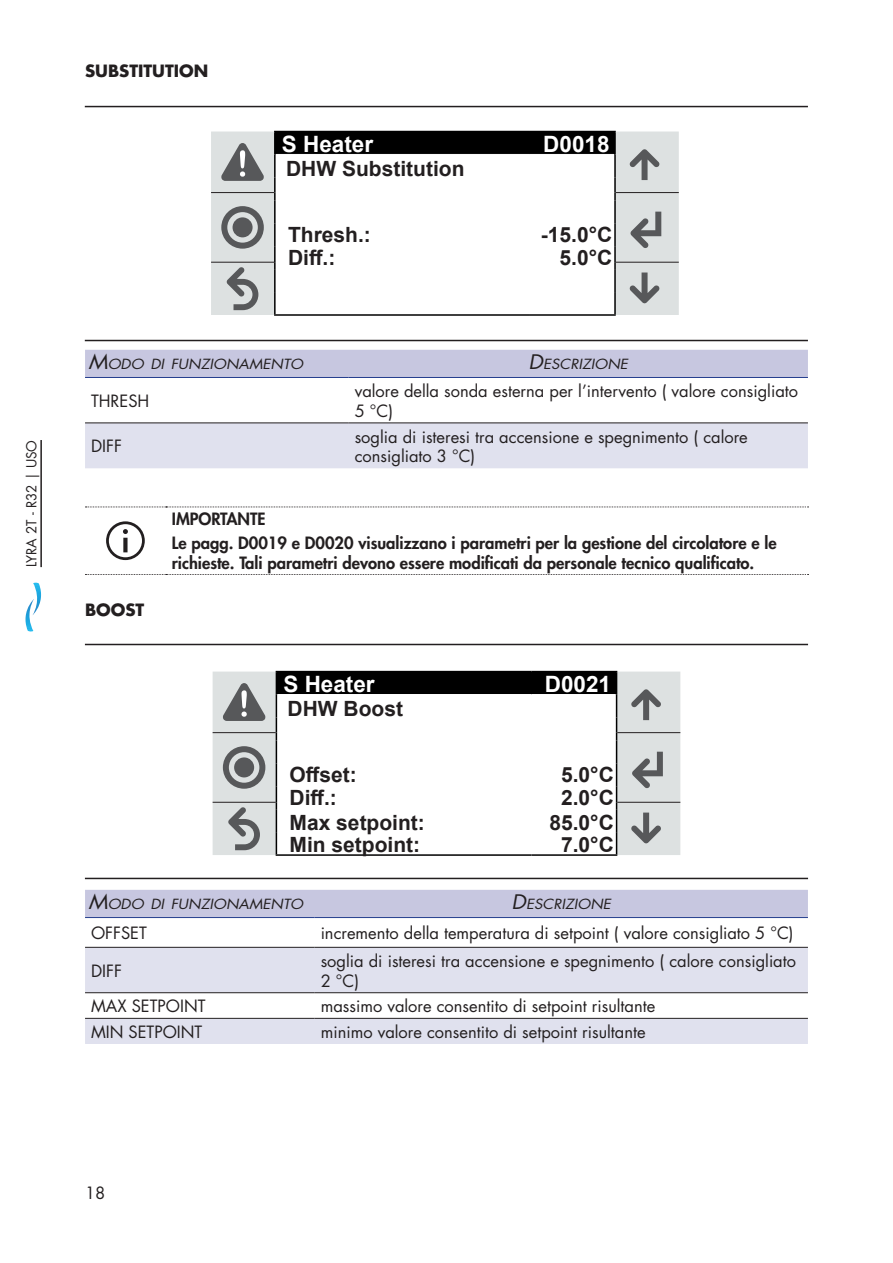
<style>
.page{position:relative;width:893px;height:1263px;background:#fff}
.page>*{position:absolute;margin:0;border:0;box-sizing:border-box;transform-origin:0 0}
.t1{font:700 22.5px "Arial";color:#fff}
.t2{font:700 21px "Arial";color:#231f20}
.t3{font:16.5px/19.8px "Futura Std";color:#231f20}
.t4{font:800 16.5px/23.9px "Futura Std";color:#231f20}
.t5{font:700 16.5px "Futura Std";color:#231f20}
.t6{font:italic 13.65px "Futura Std";color:#231f20;scale:1.1 1}
.t7{font:13.5px "Futura Std";color:#231f20}
.s1{font-size:19.5px}
</style>
<div class="page">
<hr style="left:40px;top:440px;width:2px;height:127px;background:#231f20">
<hr style="left:85px;top:106px;width:723px;height:1px;background:#231f20">
<hr style="left:85px;top:340px;width:723px;height:1px;background:#231f20">
<hr style="left:85px;top:644px;width:723px;height:1px;background:#231f20">
<hr style="left:85px;top:878px;width:723px;height:1px;background:#231f20">
<div style="left:85px;top:350px;width:723px;height:27px;background:#c7c7e0"></div>
<div style="left:85px;top:424px;width:723px;height:44px;background:#e0e1ee"></div>
<hr style="left:85px;top:377px;width:264px;height:1px;background:#253f8e">
<hr style="left:349px;top:377px;width:459px;height:1px;background:#253f8e">
<hr style="left:85px;top:423px;width:264px;height:1px;background:#231f20">
<hr style="left:349px;top:423px;width:459px;height:1px;background:#231f20">
<svg style="left:85px;top:507px;width:723px;height:1px"></svg>
<svg style="left:85px;top:574px;width:723px;height:1px"></svg>
<svg style="left:106px;top:521px;width:39px;height:39px"></svg>
<svg style="left:211px;top:131px;width:468px;height:184px"></svg>
<div style="left:276px;top:132px;width:338px;height:22px;background:#000"></div>
<hr style="left:616px;top:192px;width:63px;height:1px;background:#231f20">
<hr style="left:616px;top:262px;width:63px;height:1px;background:#231f20">
<hr style="left:211px;top:192px;width:63px;height:1px;background:#231f20">
<hr style="left:211px;top:262px;width:63px;height:1px;background:#231f20">
<hr style="left:276px;top:154px;width:254px;height:1px;background:#fff">
<hr style="left:530px;top:154px;width:84px;height:1px;background:#fff">
<hr style="left:274px;top:154px;width:2px;height:23px;background:#000">
<hr style="left:614px;top:154px;width:2px;height:23px;background:#000">
<svg style="left:274px;top:177px;width:2px;height:23px"></svg>
<svg style="left:614px;top:177px;width:2px;height:23px"></svg>
<hr style="left:274px;top:200px;width:2px;height:23px;background:#000">
<hr style="left:614px;top:200px;width:2px;height:23px;background:#000">
<hr style="left:274px;top:223px;width:2px;height:23px;background:#000">
<hr style="left:614px;top:223px;width:2px;height:23px;background:#000">
<svg style="left:274px;top:246px;width:2px;height:23px"></svg>
<svg style="left:614px;top:246px;width:2px;height:23px"></svg>
<hr style="left:274px;top:269px;width:2px;height:23px;background:#000">
<hr style="left:614px;top:269px;width:2px;height:23px;background:#000">
<hr style="left:274px;top:292px;width:2px;height:22px;background:#000">
<hr style="left:614px;top:292px;width:2px;height:22px;background:#000">
<hr style="left:274px;top:314px;width:256px;height:2px;background:#000">
<hr style="left:530px;top:314px;width:86px;height:2px;background:#000">
<hr style="left:274px;top:131px;width:256px;height:1px;background:#000">
<hr style="left:274px;top:132px;width:2px;height:22px;background:#000">
<hr style="left:530px;top:131px;width:86px;height:1px;background:#000">
<hr style="left:614px;top:132px;width:2px;height:22px;background:#000">
<svg style="left:221px;top:143px;width:43px;height:38px;background:#96999a"></svg>
<svg style="left:630px;top:149px;width:29px;height:31px"></svg>
<svg style="left:221px;top:206px;width:43px;height:43px;background:#949697"></svg>
<svg style="left:630px;top:212px;width:31px;height:36px"></svg>
<svg style="left:227px;top:267px;width:31px;height:43px"></svg>
<svg style="left:630px;top:272px;width:29px;height:31px"></svg>
<div style="left:213px;top:671px;width:467px;height:184px;background:#dde1e1"></div>
<hr style="left:617px;top:732px;width:63px;height:1px;background:#231f20">
<hr style="left:617px;top:802px;width:63px;height:1px;background:#231f20">
<hr style="left:213px;top:732px;width:63px;height:1px;background:#231f20">
<hr style="left:213px;top:802px;width:63px;height:1px;background:#231f20">
<hr style="left:276px;top:854px;width:255px;height:2px;background:#000">
<hr style="left:531px;top:854px;width:86px;height:2px;background:#000">
<svg style="left:276px;top:671px;width:341px;height:183px"></svg>
<svg style="left:223px;top:683px;width:42px;height:38px;background:#959798"></svg>
<svg style="left:631px;top:689px;width:30px;height:31px"></svg>
<svg style="left:223px;top:746px;width:42px;height:43px;background:#929596"></svg>
<svg style="left:632px;top:752px;width:31px;height:36px"></svg>
<svg style="left:228px;top:807px;width:32px;height:43px"></svg>
<svg style="left:631px;top:812px;width:30px;height:31px"></svg>
<div style="left:85px;top:890px;width:723px;height:27px;background:#c7c7e0"></div>
<svg style="left:85px;top:948px;width:723px;height:96px;fill:#e0e1ee"></svg>
<hr style="left:85px;top:917px;width:230px;height:1px;background:#253f8e">
<hr style="left:315px;top:917px;width:493px;height:1px;background:#253f8e">
<hr style="left:85px;top:947px;width:230px;height:1px;background:#231f20">
<hr style="left:315px;top:947px;width:493px;height:1px;background:#231f20">
<hr style="left:85px;top:992px;width:230px;height:1px;background:#231f20">
<hr style="left:315px;top:992px;width:493px;height:1px;background:#231f20">
<hr style="left:85px;top:1018px;width:230px;height:1px;background:#231f20">
<hr style="left:315px;top:1018px;width:493px;height:1px;background:#231f20">
<svg style="left:26px;top:583px;width:15px;height:48px"></svg>
<p class="t7" style="left:23px;top:567px;width:129px;rotate:-90deg">LYRA 2T - R32 | USO</p>
<p class="t5" style="left:85px;top:60px;width:125px">SUBSTITUTION</p>
<h1 class="t1" style="left:282px;top:128px;width:93px">S Heater</h1>
<h1 class="t1" style="left:543px;top:128px;width:68px">D0018</h1>
<p class="t2" style="left:286px;top:154px;width:180px">DHW Substitution</p>
<p class="t2" style="left:288px;top:220px;width:84px">Thresh.:</p>
<p class="t2" style="left:541px;top:220px;width:73px">-15.0°C</p>
<p class="t2" style="left:288px;top:243px;width:49px">Diff.:</p>
<p class="t2" style="left:559px;top:243px;width:54px">5.0°C</p>
<p class="t6" style="left:88px;top:355px;width:197px"><span class="s1">M</span>ODO DI FUNZIONAMENTO</p>
<p class="t6" style="left:529px;top:355px;width:92px"><span class="s1">D</span>ESCRIZIONE</p>
<p class="t3" style="left:91px;top:391px;width:60px">THRESH</p>
<p class="t3" style="left:355px;top:381px;width:445px">valore della sonda esterna per l’intervento ( valore consigliato<br>5 °C)</p>
<p class="t3" style="left:91px;top:437px;width:32px">DIFF</p>
<p class="t3" style="left:355px;top:427px;width:395px">soglia di isteresi tra accensione e spegnimento ( calore consigliato 3 °C)</p>
<p class="t5" style="left:85px;top:599px;width:61px">BOOST</p>
<p class="t4" style="left:172px;top:507px;width:606px">IMPORTANTE<br>Le pagg. D0019 e D0020 visualizzano i parametri per la gestione del circolatore e le</p>
<p class="t4" style="left:172px;top:550px;width:584px">richieste. Tali parametri devono essere modificati da personale tecnico qualificato.</p>
<h1 class="t1" style="left:283px;top:668px;width:93px">S Heater</h1>
<h1 class="t1" style="left:545px;top:668px;width:68px">D0021</h1>
<p class="t2" style="left:288px;top:694px;width:117px">DHW Boost</p>
<p class="t2" style="left:290px;top:760px;width:69px">Offset:</p>
<p class="t2" style="left:561px;top:760px;width:54px">5.0°C</p>
<p class="t2" style="left:290px;top:783px;width:49px">Diff.:</p>
<p class="t2" style="left:561px;top:783px;width:54px">2.0°C</p>
<p class="t2" style="left:290px;top:807px;width:137px">Max setpoint:</p>
<p class="t2" style="left:549px;top:807px;width:66px">85.0°C</p>
<p class="t2" style="left:290px;top:830px;width:132px">Min setpoint:</p>
<p class="t2" style="left:561px;top:830px;width:54px">7.0°C</p>
<p class="t6" style="left:88px;top:895px;width:197px"><span class="s1">M</span>ODO DI FUNZIONAMENTO</p>
<p class="t6" style="left:512px;top:895px;width:92px"><span class="s1">D</span>ESCRIZIONE</p>
<p class="t3" style="left:91px;top:923px;width:57px">OFFSET</p>
<p class="t3" style="left:321px;top:923px;width:474px">incremento della temperatura di setpoint ( valore consigliato 5 °C)</p>
<p class="t3" style="left:91px;top:961px;width:32px">DIFF</p>
<p class="t3" style="left:321px;top:951px;width:477px">soglia di isteresi tra accensione e spegnimento ( calore consigliato<br>2 °C)</p>
<p class="t3" style="left:91px;top:996px;width:116px">MAX SETPOINT</p>
<p class="t3" style="left:321px;top:996px;width:336px">massimo valore consentito di setpoint risultante</p>
<p class="t3" style="left:91px;top:1022px;width:113px">MIN SETPOINT</p>
<p class="t3" style="left:321px;top:1022px;width:326px">minimo valore consentito di setpoint risultante</p>
<p class="t3" style="left:85px;top:1183px;width:22px">18</p>
</div>
